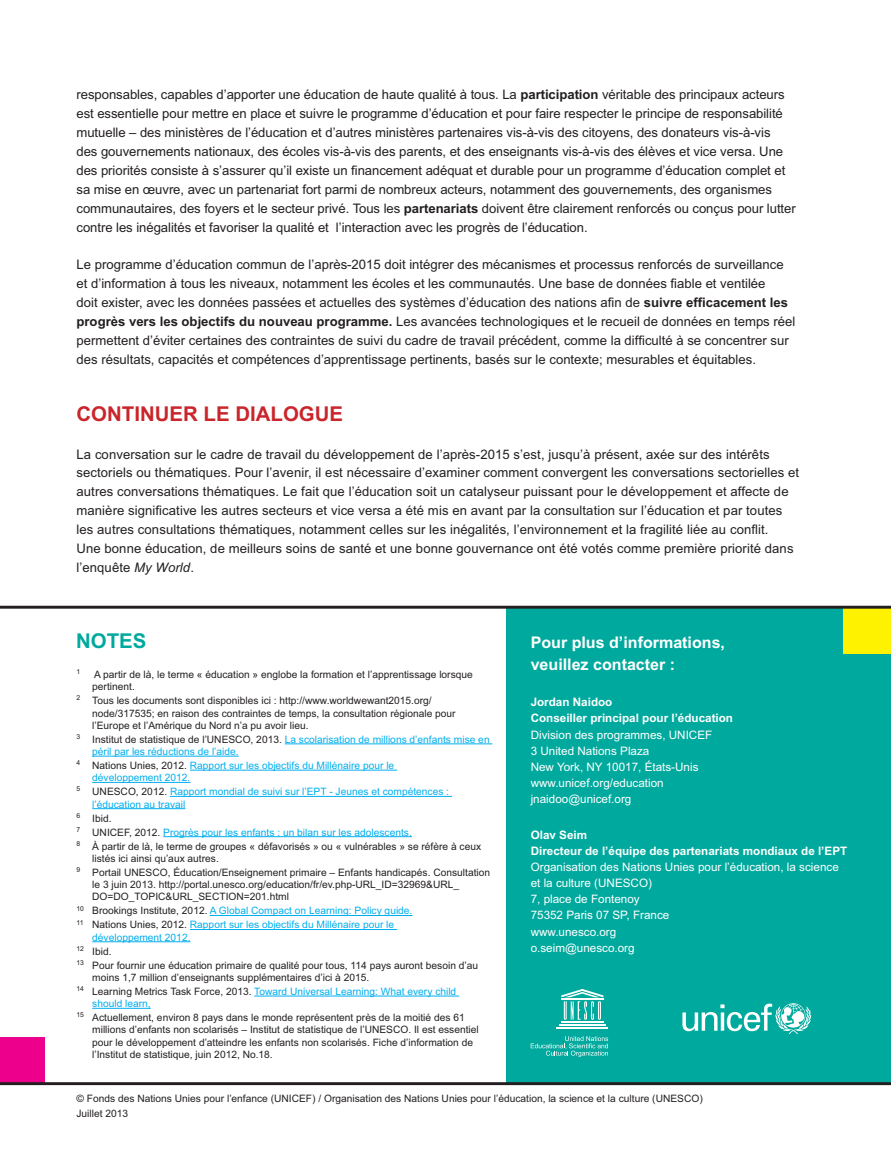
<style>
.page{position:relative;width:891px;height:1157px;background:#fff}
.page>*{position:absolute;margin:0;border:0;box-sizing:border-box;transform-origin:0 0}
.t1{font:700 20.4px "Arial";color:#c9252b}
.t2{font:700 20.4px "Arial";color:#00a99d}
.t3{font:700 16.05px/21.9px "Arial";color:#fff}
.t4{font:13.2px/18.9px "Arial";color:#231f20}
.t5{font:11.7px/16px "Arial";color:#fff}
.t6{font:700 11.7px/16px "Arial";color:#fff}
.t7{font:10.2px/14px "Arial";color:#231f20}
.t8{font:10.2px/12.3px "Arial";color:#00aeef}
.t9{font:6.75px "Arial";color:#231f20}
.s1{font-weight:700}
.s2{font-style:italic}
.s3{color:#231f20}
.s4{color:#00aeef}
</style>
<div class="page">
<div style="left:506px;top:606px;width:384px;height:478px;background:#00a99d"></div>
<div style="left:0;top:1036px;width:45px;height:48px;background:#ec008c"></div>
<div style="left:843px;top:606px;width:47px;height:48px;background:#fff200"></div>
<hr style="left:285px;top:743px;width:207px;height:1px;background:#00aeef">
<hr style="left:92px;top:755px;width:147px;height:1px;background:#00aeef">
<hr style="left:190px;top:769px;width:207px;height:1px;background:#00aeef">
<hr style="left:92px;top:782px;width:98px;height:1px;background:#00aeef">
<hr style="left:170px;top:796px;width:282px;height:1px;background:#00aeef">
<hr style="left:92px;top:808px;width:93px;height:1px;background:#00aeef">
<hr style="left:163px;top:836px;width:249px;height:1px;background:#00aeef">
<hr style="left:210px;top:915px;width:202px;height:1px;background:#00aeef">
<hr style="left:190px;top:929px;width:207px;height:1px;background:#00aeef">
<hr style="left:92px;top:941px;width:98px;height:1px;background:#00aeef">
<hr style="left:254px;top:995px;width:205px;height:1px;background:#00aeef">
<hr style="left:92px;top:1007px;width:59px;height:1px;background:#00aeef">
<hr style="left:0;top:605px;width:890px;height:3px;background:#231f20">
<hr style="left:0;top:1081px;width:890px;height:3px;background:#231f20">
<hr style="left:561px;top:1020px;width:42px;height:2px;background:#fff">
<hr style="left:559px;top:1023px;width:46px;height:2px;background:#fff">
<hr style="left:556px;top:1026px;width:52px;height:2px;background:#fff">
<svg style="left:561px;top:989px;width:42px;height:30px"></svg>
<svg style="left:530px;top:1036px;width:78px;height:20px"></svg>
<svg style="left:682px;top:1003px;width:129px;height:30px"></svg>
<p class="t4" style="left:76px;top:86px;width:720px">responsables, capables d’apporter une éducation de haute qualité à tous. La <span class="s1">participation</span> véritable des principaux acteurs est essentielle pour mettre en place et suivre le programme d’éducation et pour faire respecter le principe de responsabilité mutuelle – des ministères de l’éducation et d’autres ministères partenaires vis-à-vis des citoyens, des donateurs vis-à-vis<br>des gouvernements nationaux, des écoles vis-à-vis des parents, et des enseignants vis-à-vis des élèves et vice versa. Une des priorités consiste à s’assurer qu’il existe un financement adéquat et durable pour un programme d’éducation complet et sa mise en œuvre, avec un partenariat fort parmi de nombreux acteurs, notamment des gouvernements, des organismes communautaires, des foyers et le secteur privé. Tous les <span class="s1">partenariats</span> doivent être clairement renforcés ou conçus pour lutter contre les inégalités et favoriser la qualité et l’interaction avec les progrès de l’éducation.</p>
<p class="t4" style="left:76px;top:256px;width:720px">Le programme d’éducation commun de l’après-2015 doit intégrer des mécanismes et processus renforcés de surveillance et d’information à tous les niveaux, notamment les écoles et les communautés. Une base de données fiable et ventilée<br>doit exister, avec les données passées et actuelles des systèmes d’éducation des nations afin de <span class="s1">suivre efficacement les progrès vers les objectifs du nouveau programme.</span> Les avancées technologiques et le recueil de données en temps réel permettent d’éviter certaines des contraintes de suivi du cadre de travail précédent, comme la difficulté à se concentrer sur des résultats, capacités et compétences d’apprentissage pertinents, basés sur le contexte; mesurables et équitables.</p>
<h1 class="t1" style="left:76px;top:406px;width:268px">CONTINUER LE DIALOGUE</h1>
<p class="t4" style="left:76px;top:445px;width:724px">La conversation sur le cadre de travail du développement de l’après-2015 s’est, jusqu’à présent, axée sur des intérêts sectoriels ou thématiques. Pour l’avenir, il est nécessaire d’examiner comment convergent les conversations sectorielles et autres conversations thématiques. Le fait que l’éducation soit un catalyseur puissant pour le développement et affecte de manière significative les autres secteurs et vice versa a été mis en avant par la consultation sur l’éducation et par toutes les autres consultations thématiques, notamment celles sur les inégalités, l’environnement et la fragilité liée au conflit.<br>Une bonne éducation, de meilleurs soins de santé et une bonne gouvernance ont été votés comme première priorité dans l’enquête <span class="s2">My World</span>.</p>
<h1 class="t2" style="left:76px;top:633px;width:72px">NOTES</h1>
<p class="t3" style="left:530px;top:633px;width:196px">Pour plus d’informations, veuillez contacter :</p>
<p class="t6" style="left:530px;top:695px;width:204px">Jordan Naidoo<br>Conseiller principal pour l’éducation</p>
<p class="t5" style="left:530px;top:727px;width:183px">Division des programmes, UNICEF<br>3 United Nations Plaza<br>New York, NY 10017, États-Unis www.unicef.org/education jnaidoo@unicef.org</p>
<p class="t6" style="left:530px;top:828px;width:318px">Olav Seim<br>Directeur de l’équipe des partenariats mondiaux de l’EPT</p>
<p class="t5" style="left:530px;top:860px;width:310px">Organisation des Nations Unies pour l’éducation, la science et la culture (UNESCO)<br>7, place de Fontenoy<br>75352 Paris 07 SP, France<br>www.unesco.org<br>o.seim@unesco.org</p>
<p class="t9" style="left:76px;top:669px;width:5px">1</p>
<p class="t7" style="left:92px;top:669px;width:382px;line-height:12.3px">A partir de là, le terme « éducation » englobe la formation et l’apprentissage lorsque pertinent.</p>
<p class="t7" style="left:92px;top:695px;width:365px;line-height:12.3px;text-indent:-16px"><sup>2</sup> Tous les documents sont disponibles ici : http://www.worldwewant2015.org/ node/317535; en raison des contraintes de temps, la consultation régionale pour l’Europe et l’Amérique du Nord n’a pu avoir lieu.</p>
<p class="t8" style="left:92px;top:734px;width:399px;text-indent:-16px"><sup>3</sup> <span class="s3">Institut de statistique de l’UNESCO, 2013.</span> La scolarisation de millions d’enfants mise en péril par les réductions de l’aide.</p>
<p class="t8" style="left:92px;top:760px;width:303px;text-indent:-16px"><sup>4</sup> <span class="s3">Nations Unies, 2012.</span> Rapport sur les objectifs du Millénaire pour le développement 2012.</p>
<p class="t8" style="left:92px;top:786px;width:358px;text-indent:-16px"><sup>5</sup> <span class="s3">UNESCO, 2012.</span> Rapport mondial de suivi sur l’EPT - Jeunes et compétences : l’éducation au travail</p>
<p class="t7" style="left:76px;top:811px;width:406px"><sup>6</sup> Ibid.<br><sup>7</sup> UNICEF, 2012. <span class="s4">Progrès pour les enfants : un bilan sur les adolescents.<br></span><sup>8</sup> À partir de là, le terme de groupes « défavorisés » ou « vulnérables » se réfère à ceux</p>
<p class="t7" style="left:76px;top:852px;width:415px;text-indent:16px">listés ici ainsi qu’aux autres.<br><sup>9</sup> Portail UNESCO, Éducation/Enseignement primaire – Enfants handicapés. Consultation</p>
<p class="t7" style="left:92px;top:879px;width:368px;line-height:12.3px">le 3 juin 2013. http://portal.unesco.org/education/fr/ev.php-URL_ID=32969&amp;URL_<br>DO=DO_TOPIC&amp;URL_SECTION=201.html</p>
<p class="t8" style="left:76px;top:904px;width:337px;line-height:14px"><sup>10</sup> <span class="s3">Brookings Institute, 2012.</span> A Global Compact on Learning: Policy guide.<br><sup>11</sup> <span class="s3">Nations Unies, 2012.</span> Rapport sur les objectifs du Millénaire pour le</p>
<p class="t7" style="left:76px;top:930px;width:403px;text-indent:16px"><span class="s4">développement 2012.<br></span><sup>12</sup> Ibid.<br><sup>13</sup> Pour fournir une éducation primaire de qualité pour tous, 114 pays auront besoin d’au</p>
<p class="t7" style="left:76px;top:971px;width:381px;text-indent:16px">moins 1,7 million d’enseignants supplémentaires d’ici à 2015.<br><sup>14</sup> Learning Metrics Task Force, 2013. <span class="s4">Toward Universal Learning: What every child</span></p>
<p class="t7" style="left:76px;top:997px;width:389px;text-indent:16px"><span class="s4">should learn,<br></span><sup>15</sup> Actuellement, environ 8 pays dans le monde représentent près de la moitié des 61</p>
<p class="t7" style="left:92px;top:1024px;width:388px;line-height:12.3px">millions d’enfants non scolarisés – Institut de statistique de l’UNESCO. Il est essentiel pour le développement d’atteindre les enfants non scolarisés. Fiche d’information de l’Institut de statistique, juin 2012, No.18.</p>
<p class="t7" style="left:76px;top:1092px;width:627px;line-height:14.5px">© Fonds des Nations Unies pour l’enfance (UNICEF) / Organisation des Nations Unies pour l’éducation, la science et la culture (UNESCO)<br>Juillet 2013</p>
</div>
